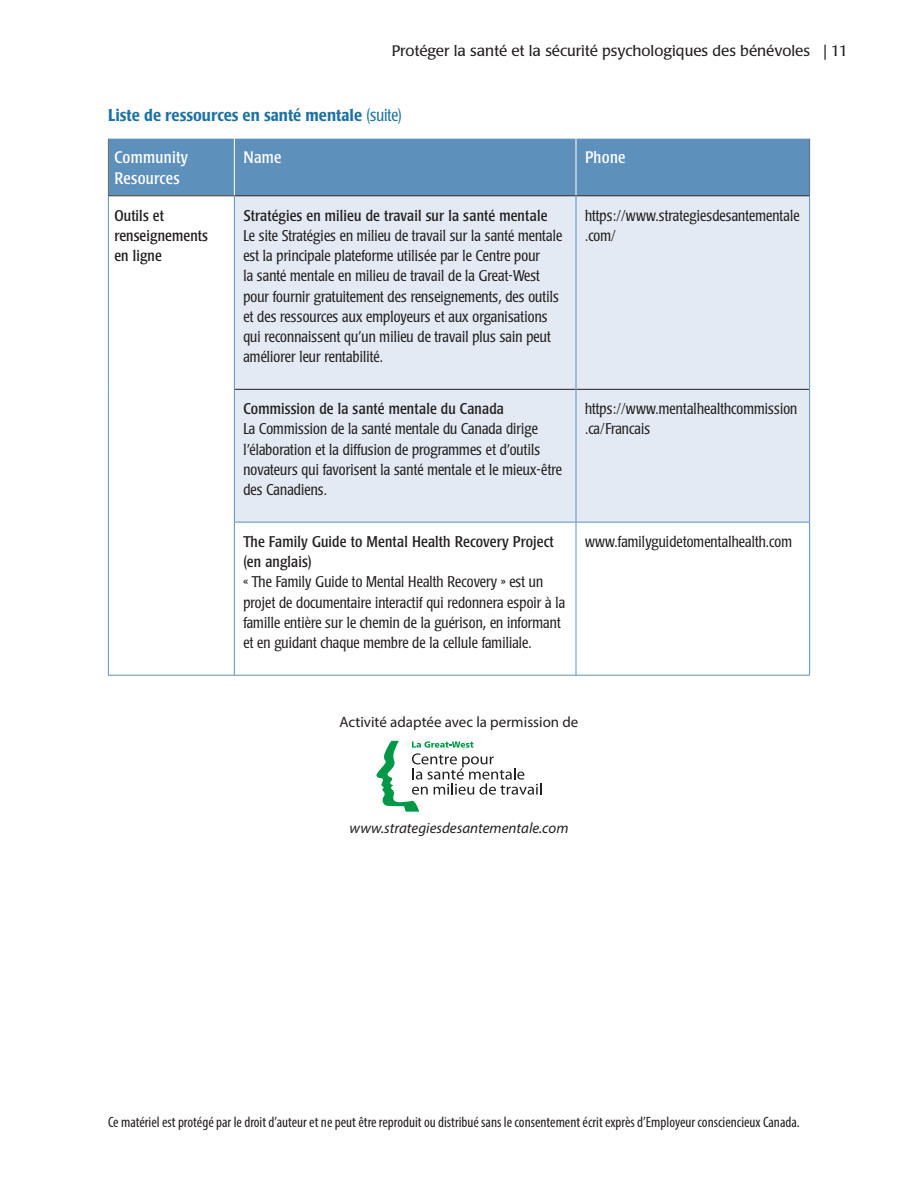
<style>
.page{position:relative;width:918px;height:1188px;background:#fff}
.page>*{position:absolute;margin:0;border:0;box-sizing:border-box;transform-origin:0 0}
.IWR_H2_TBonly_French{font:500 condensed 16.8px "Poppl Laudatio";color:#1b71a3}
.IWR_TableColHeads{font:condensed 16.5px/21px "Poppl Laudatio";letter-spacing:.02em;color:#fff}
.IWR_TableText{font:300 condensed 15.3px/20.2px "Poppl Laudatio";letter-spacing:.01em;color:#231f20}
.IWR_TableText-2{font:condensed 15.3px/20.2px "Poppl Laudatio";letter-spacing:.01em;color:#231f20}
.t1{font:condensed 15px "Myriad Pro";color:#231f20}
.t2{font:15px "Poppl Laudatio";color:#231f20}
.Adapted{font:15px "Myriad Pro";color:#231f20}
.Adapted-2{font:italic 15px "Myriad Pro";color:#231f20}
.s1{font-weight:300}
</style>
<div class="page">
<div style="left:109px;top:139px;width:700px;height:56px;background:#5d90ba"></div>
<div style="left:235px;top:196px;width:574px;height:326px;background:#e3eaf3"></div>
<hr style="left:108px;top:139px;width:1px;height:56px;background:#6c6d70">
<hr style="left:108px;top:195px;width:126px;height:1px;background:#231f20">
<hr style="left:234px;top:195px;width:342px;height:1px;background:#231f20">
<hr style="left:576px;top:195px;width:234px;height:1px;background:#231f20">
<hr style="left:235px;top:389px;width:341px;height:1px;background:#231f20">
<hr style="left:576px;top:389px;width:233px;height:1px;background:#231f20">
<hr style="left:234px;top:139px;width:1px;height:56px;background:#fff">
<hr style="left:576px;top:139px;width:1px;height:56px;background:#fff">
<hr style="left:809px;top:139px;width:1px;height:56px;background:#6c6d70">
<hr style="left:108px;top:196px;width:1px;height:193px;background:#5d90ba">
<hr style="left:108px;top:389px;width:1px;height:133px;background:#5d90ba">
<hr style="left:108px;top:522px;width:1px;height:153px;background:#5d90ba">
<hr style="left:108px;top:675px;width:126px;height:1px;background:#5d90ba">
<hr style="left:234px;top:196px;width:1px;height:193px;background:#5d90ba">
<hr style="left:576px;top:196px;width:1px;height:193px;background:#5d90ba">
<hr style="left:809px;top:196px;width:1px;height:193px;background:#5d90ba">
<hr style="left:234px;top:389px;width:1px;height:133px;background:#5d90ba">
<hr style="left:576px;top:389px;width:1px;height:133px;background:#5d90ba">
<hr style="left:809px;top:389px;width:1px;height:133px;background:#5d90ba">
<hr style="left:234px;top:522px;width:342px;height:1px;background:#5d90ba">
<hr style="left:234px;top:523px;width:1px;height:152px;background:#5d90ba">
<hr style="left:576px;top:522px;width:234px;height:1px;background:#5d90ba">
<hr style="left:576px;top:523px;width:1px;height:152px;background:#5d90ba">
<hr style="left:809px;top:523px;width:1px;height:152px;background:#5d90ba">
<hr style="left:234px;top:675px;width:342px;height:1px;background:#5d90ba">
<hr style="left:576px;top:675px;width:234px;height:1px;background:#5d90ba">
<svg style="left:376px;top:741px;width:166px;height:71px"></svg>
<p class="t2" style="left:392px;top:43px;width:458px">Protéger la santé et la sécurité psychologiques des bénévoles | 11</p>
<p class="IWR_H2_TBonly_French" style="left:108px;top:105px;width:295px">Liste de ressources en santé mentale <span class="s1">(suite)</span></p>
<p class="IWR_TableColHeads" style="left:114px;top:147px;width:75px">Community<br>Resources</p>
<p class="IWR_TableColHeads" style="left:243px;top:147px;width:40px">Name</p>
<p class="IWR_TableColHeads" style="left:585px;top:147px;width:42px">Phone</p>
<p class="IWR_TableText-2" style="left:114px;top:205px;width:95px">Outils et renseignements en ligne</p>
<p class="IWR_TableText-2" style="left:243px;top:205px;width:306px">Stratégies en milieu de travail sur la santé mentale</p>
<p class="IWR_TableText" style="left:585px;top:205px;width:216px">https://www.strategiesdesantementale .com/</p>
<p class="IWR_TableText" style="left:243px;top:226px;width:320px">Le site Stratégies en milieu de travail sur la santé mentale est la principale plateforme utilisée par le Centre pour<br>la santé mentale en milieu de travail de la Great-West pour fournir gratuitement des renseignements, des outils et des ressources aux employeurs et aux organisations qui reconnaissent qu’un milieu de travail plus sain peut améliorer leur rentabilité.</p>
<p class="IWR_TableText-2" style="left:243px;top:399px;width:262px">Commission de la santé mentale du Canada</p>
<p class="IWR_TableText" style="left:243px;top:419px;width:320px">La Commission de la santé mentale du Canada dirige l’élaboration et la diffusion de programmes et d’outils novateurs qui favorisent la santé mentale et le mieux-être des Canadiens.</p>
<p class="IWR_TableText-2" style="left:243px;top:532px;width:312px">The Family Guide to Mental Health Recovery Project (en anglais)</p>
<p class="IWR_TableText" style="left:243px;top:572px;width:323px">« The Family Guide to Mental Health Recovery » est un projet de documentaire interactif qui redonnera espoir à la famille entière sur le chemin de la guérison, en informant et en guidant chaque membre de la cellule familiale.</p>
<p class="IWR_TableText" style="left:585px;top:399px;width:214px">https://www.mentalhealthcommission .ca/Francais</p>
<p class="IWR_TableText" style="left:585px;top:532px;width:209px">www.familyguidetomentalhealth.com</p>
<p class="Adapted" style="left:340px;top:712px;width:240px">Activité adaptée avec la permission de</p>
<p class="Adapted-2" style="left:350px;top:819px;width:220px">www.strategiesdesantementale.com</p>
<p class="t1" style="left:108px;top:1113px;width:693px">Ce matériel est protégé par le droit d’auteur et ne peut être reproduit ou distribué sans le consentement écrit exprès d’Employeur consciencieux Canada.</p>
</div>
